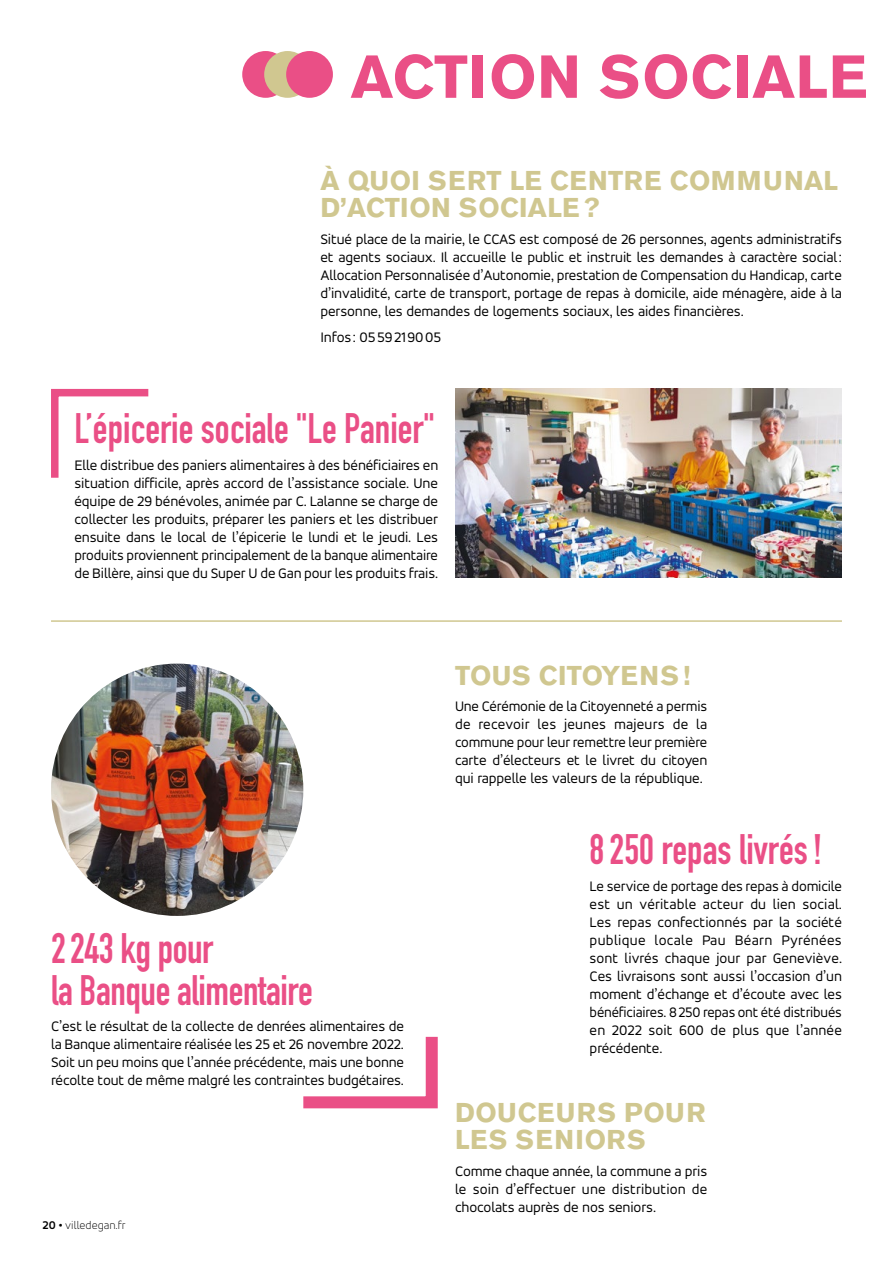
<style>
.page{position:relative;width:893px;height:1263px;background:#fff}
.page>*{position:absolute;margin:0;border:0;box-sizing:border-box;transform-origin:0 0}
.t1{font:700 60px "Akzidenz Grotesk Pro";letter-spacing:.01em;color:#ea4f86}
.t2{font:700 42px/42px "DIN Condensed";color:#ea4f86;scale:.95 1}
.t3{font:700 27px/27px "Akzidenz Grotesk Pro";letter-spacing:.01em;color:#d0c790}
.t4{font:700 27px/27px "Akzidenz Grotesk Pro";letter-spacing:.04em;color:#d0c790}
.t5{font:15px/18px "Accord Alternate";letter-spacing:-.01em;color:#000;text-align:justify}
.t6{font:200 12px "Accord Alternate";color:#000}
.s1{font-weight:700}
</style>
<div class="page">
<div style="left:242px;top:51px;width:47px;height:47px;background:#ea4f86;border-radius:50%"></div>
<div style="left:264px;top:51px;width:47px;height:47px;background:#d0c790;border-radius:50%"></div>
<div style="left:286px;top:51px;width:47px;height:47px;background:#ea4f86;border-radius:50%"></div>
<img style="left:455px;top:389px;width:387px;height:189px">
<svg style="left:303px;top:1036px;width:135px;height:73px"></svg>
<svg style="left:51px;top:388px;width:98px;height:90px"></svg>
<hr style="left:51px;top:620px;width:791px;height:2px;background:#d0c790">
<img style="left:51px;top:664px;width:252px;height:252px;border-radius:126px">
<h1 class="t1" style="left:351px;top:38px;width:518px">ACTION SOCIALE</h1>
<h3 class="t3" style="left:320px;top:167px;width:519px">À QUOI SERT LE CENTRE COMMUNAL<br>D’ACTION SOCIALE?</h3>
<p class="t5" style="left:320px;top:230px;width:523px">Situé place de la mairie, le CCAS est composé de 26 personnes, agents administratifs et agents sociaux. Il accueille le public et instruit les demandes à caractère social:<br>Allocation Personnalisée d’Autonomie, prestation de Compensation du Handicap, carte d’invalidité, carte de transport, portage de repas à domicile, aide ménagère, aide à la personne, les demandes de logements sociaux, les aides financières.</p>
<p class="t5" style="left:320px;top:328px;width:122px">Infos: 0559219005</p>
<h2 class="t2" style="left:74px;top:407px;width:381px">L’épicerie sociale "Le Panier"</h2>
<p class="t5" style="left:74px;top:456px;width:365px">Elle distribue des paniers alimentaires à des bénéficiaires en situation difficile, après accord de l’assistance sociale. Une équipe de 29 bénévoles, animée par C. Lalanne se charge de collecter les produits, préparer les paniers et les distribuer ensuite dans le local de l’épicerie le lundi et le jeudi. Les produits proviennent principalement de la banque alimentaire de Billère, ainsi que du Super U de Gan pour les produits frais.</p>
<h2 class="t2" style="left:51px;top:927px;width:277px">2243 kg pour<br>la Banque alimentaire</h2>
<p class="t5" style="left:51px;top:1017px;width:355px">C’est le résultat de la collecte de denrées alimentaires de la Banque alimentaire réalisée les 25 et 26 novembre 2022.<br>Soit un peu moins que l’année précédente, mais une bonne récolte tout de même malgré les contraintes budgétaires.</p>
<p class="t6" style="left:43px;top:1218px;width:85px"><span class="s1">20 •</span> villedegan.fr</p>
<h3 class="t3" style="left:455px;top:661px;width:237px">TOUS CITOYENS!</h3>
<p class="t5" style="left:455px;top:697px;width:254px">Une Cérémonie de la Citoyenneté a permis de recevoir les jeunes majeurs de la commune pour leur remettre leur première carte d’électeurs et le livret du citoyen qui rappelle les valeurs de la république.</p>
<h2 class="t2" style="left:590px;top:828px;width:246px">8250 repas livrés!</h2>
<p class="t5" style="left:590px;top:876px;width:254px">Le service de portage des repas à domicile est un véritable acteur du lien social.<br>Les repas confectionnés par la société publique locale Pau Béarn Pyrénées sont livrés chaque jour par Geneviève.<br>Ces livraisons sont aussi l’occasion d’un moment d’échange et d’écoute avec les bénéficiaires. 8250 repas ont été distribués en 2022 soit 600 de plus que l’année précédente.</p>
<h3 class="t4" style="left:455px;top:1099px;width:252px">DOUCEURS POUR<br>LES SENIORS</h3>
<p class="t5" style="left:455px;top:1162px;width:254px">Comme chaque année, la commune a pris le soin d’effectuer une distribution de chocolats auprès de nos seniors.</p>
</div>
